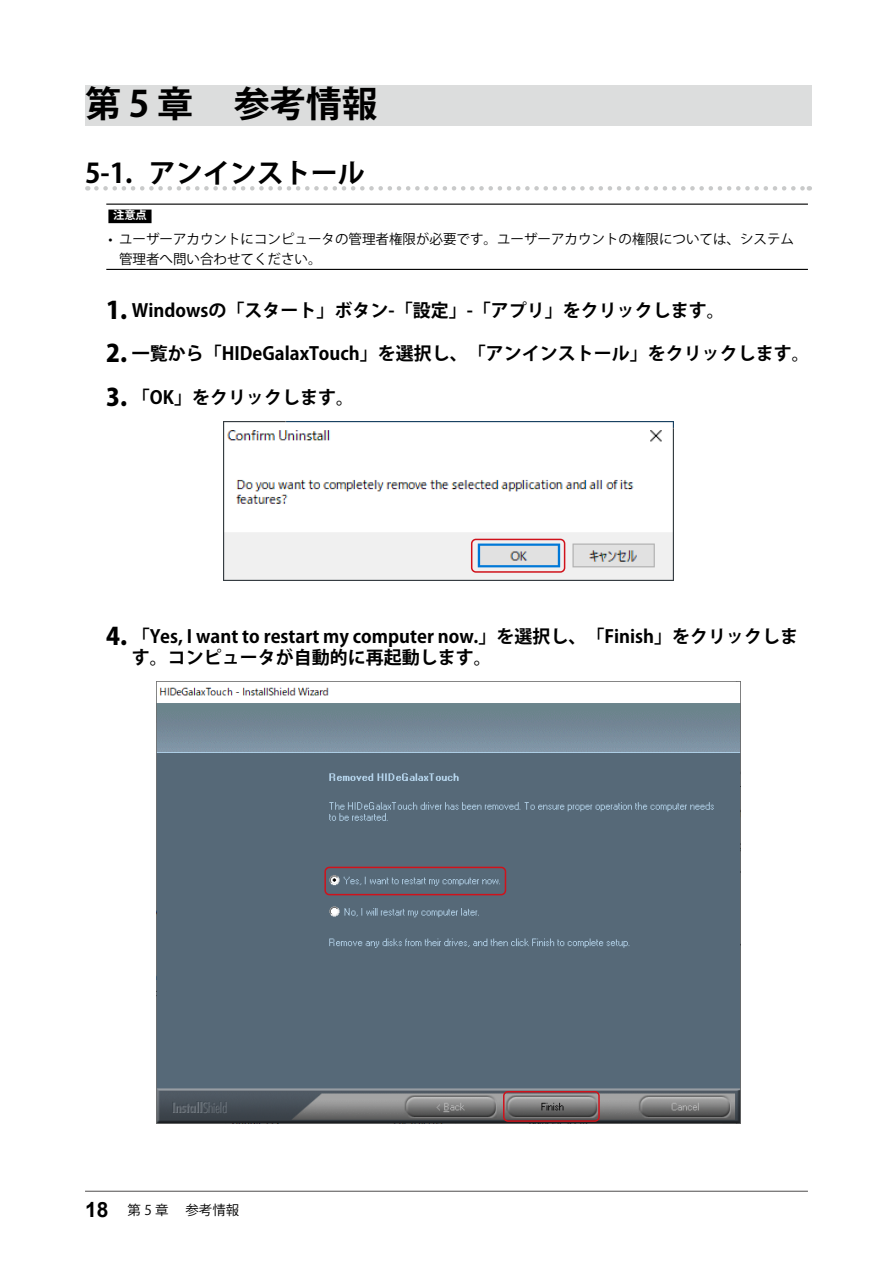
<style>
.page{position:relative;width:893px;height:1263px;background:#fff}
.page>*{position:absolute;margin:0;border:0;box-sizing:border-box;transform-origin:0 0}
.t1{font:700 36px "Koz Go Pro";color:#000}
.t2{font:700 27px "Koz Go Pro";color:#000}
.t3{font:700 18px/21px "Koz Go Pro";color:#000}
.t4{font:13.5px/19.5px "Koz Go Pro";color:#000}
.t5{font:700 11.25px "Koz Go Pro";color:#fff}
.s1{font-weight:800;font-size:24px}
.s2{font-family:"Arial";font-weight:700;font-size:21px}
</style>
<div class="page">
<div style="left:85px;top:85px;width:726px;height:40px;background:#dcdddd"></div>
<svg style="left:96px;top:186px;width:714px;height:5px"></svg>
<hr style="left:106px;top:204px;width:702px;height:1px;background:#000">
<hr style="left:106px;top:269px;width:702px;height:1px;background:#000">
<div style="left:108px;top:210px;width:44px;height:13px;background:#000"></div>
<img style="left:223px;top:422px;width:450px;height:158px">
<div style="left:471px;top:539px;width:94px;height:34px;border:2px solid #d0121b;border-radius:4px"></div>
<img style="left:156px;top:682px;width:584px;height:441px">
<div style="left:503px;top:1091px;width:97px;height:31px;border:2px solid #d0121b;border-radius:4px"></div>
<div style="left:324px;top:867px;width:182px;height:28px;border:2px solid #d0121b;border-radius:4px"></div>
<hr style="left:85px;top:1191px;width:723px;height:1px;background:#595757">
<h1 class="t1" style="left:85px;top:80px;width:294px">第 5 章 参考情報</h1>
<h2 class="t2" style="left:85px;top:156px;width:281px">5-1. アンインストール</h2>
<p class="t5" style="left:113px;top:208px;width:35px">注意点</p>
<p class="t4" style="left:119px;top:230px;width:677px;text-indent:-11px">• ユーザーアカウントにコンピュータの管理者権限が必要です。ユーザーアカウントの権限については、システム管理者へ問い合わせてください。</p>
<p class="t3" style="left:106px;top:301px;width:620px"><span class="s1">1.</span> Windowsの「スタート」ボタン-「設定」-「アプリ」をクリックします。</p>
<p class="t3" style="left:106px;top:344px;width:705px"><span class="s1">2.</span> 一覧から「HIDeGalaxTouch」を選択し、「アンインストール」をクリックします。</p>
<p class="t3" style="left:106px;top:388px;width:249px"><span class="s1">3.</span> 「OK」をクリックします。</p>
<p class="t3" style="left:132px;top:626px;width:668px;text-indent:-26px"><span class="s1">4.</span> 「Yes, I want to restart my computer now.」を選択し、「Finish」をクリックします。コンピュータが自動的に再起動します。</p>
<p class="t4" style="left:85px;top:1201px;width:156px"><span class="s2">18</span> 第 5 章　参考情報</p>
</div>
